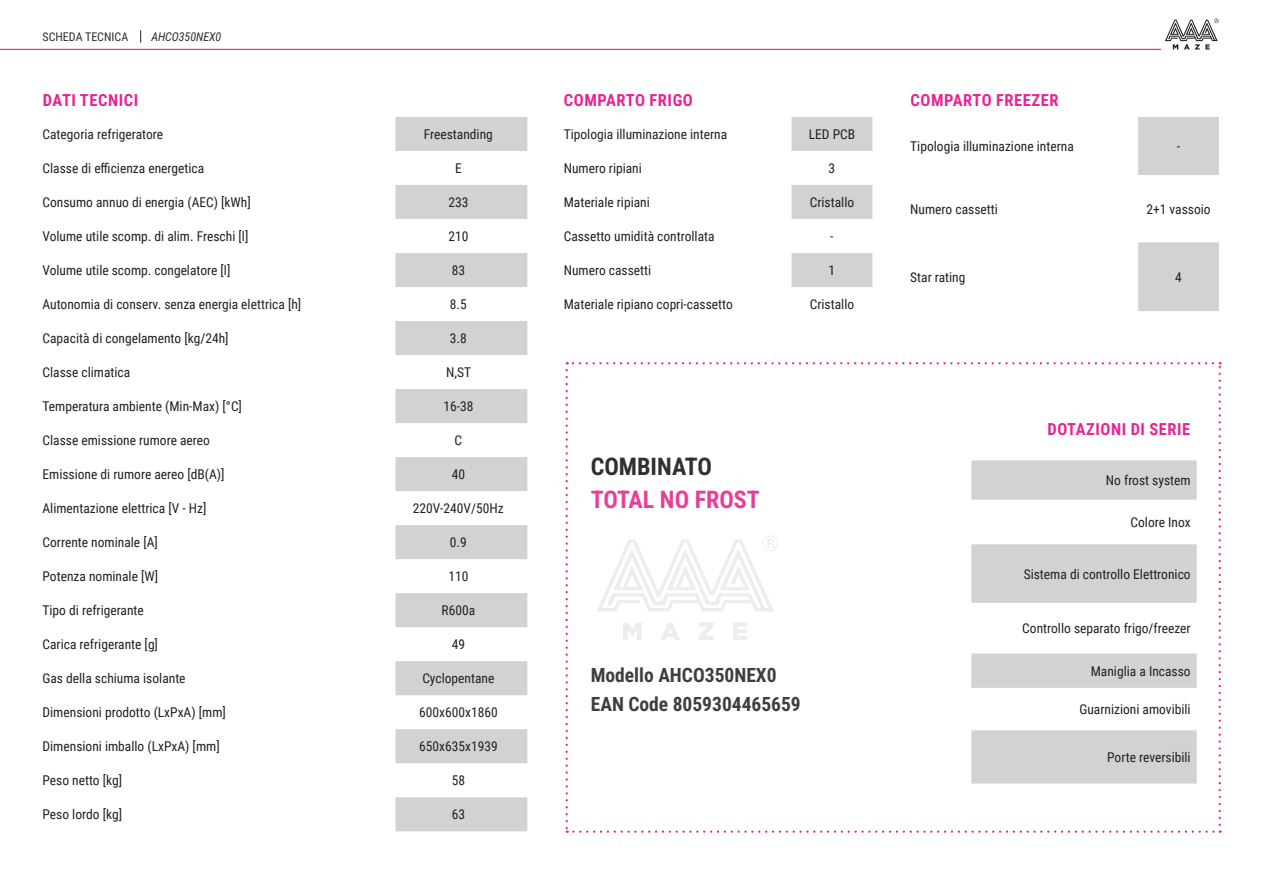
<style>
.page{position:relative;width:1263px;height:893px;background:#fff}
.page>*{position:absolute;margin:0;border:0;box-sizing:border-box;transform-origin:0 0}
.t1{font:700 24px "Roboto Condensed";color:#e83e97}
.t2{font:700 24px "Roboto Condensed";color:#312f30}
.t3{font:700 19.5px "Roboto Condensed";color:#3e3e3f}
.t4{font:700 16.5px "Roboto Condensed";letter-spacing:.035em;color:#e82492}
.t5{font:13.5px "Roboto Condensed";color:#231f20}
.t6{font:12px "Roboto Condensed";color:#312f30}
.t7{font:italic 12px "Roboto Condensed";color:#312f30}
</style>
<div class="page">
<hr style="left:0;top:49px;width:1161px;height:1px;background:#ed028c">
<svg style="left:1165px;top:18px;width:54px;height:32px"></svg>
<svg style="left:140px;top:30px;width:1px;height:13px"></svg>
<svg style="left:566px;top:362px;width:655px;height:471px"></svg>
<svg style="left:395px;top:117px;width:132px;height:714px;fill:#d1d2d4"></svg>
<svg style="left:971px;top:460px;width:226px;height:323px;fill:#d1d2d4"></svg>
<svg style="left:791px;top:117px;width:81px;height:170px"></svg>
<svg style="left:1138px;top:117px;width:81px;height:194px"></svg>
<p class="t6" style="left:43px;top:28px;width:87px">SCHEDA TECNICA</p>
<p class="t7" style="left:151px;top:28px;width:71px">AHCO350NEX0</p>
<p class="t4" style="left:43px;top:89px;width:97px">DATI TECNICI</p>
<p class="t5" style="left:43px;top:125px;width:122px">Categoria refrigeratore</p>
<p class="t5" style="left:424px;top:125px;width:71px">Freestanding</p>
<p class="t5" style="left:43px;top:159px;width:163px">Classe di efficienza energetica</p>
<p class="t5" style="left:455px;top:159px;width:8px">E</p>
<p class="t5" style="left:43px;top:193px;width:210px">Consumo annuo di energia (AEC) [kWh]</p>
<p class="t5" style="left:448px;top:193px;width:22px">233</p>
<p class="t5" style="left:43px;top:227px;width:207px">Volume utile scomp. di alim. Freschi [l]</p>
<p class="t5" style="left:448px;top:227px;width:22px">210</p>
<p class="t5" style="left:43px;top:261px;width:189px">Volume utile scomp. congelatore [l]</p>
<p class="t5" style="left:452px;top:261px;width:15px">83</p>
<p class="t5" style="left:43px;top:295px;width:260px">Autonomia di conserv. senza energia elettrica [h]</p>
<p class="t5" style="left:450px;top:295px;width:18px">8.5</p>
<p class="t5" style="left:43px;top:329px;width:188px">Capacità di congelamento [kg/24h]</p>
<p class="t5" style="left:450px;top:329px;width:18px">3.8</p>
<p class="t5" style="left:43px;top:363px;width:89px">Classe climatica</p>
<p class="t5" style="left:446px;top:363px;width:27px">N,ST</p>
<p class="t5" style="left:43px;top:397px;width:201px">Temperatura ambiente (Min-Max) [°C]</p>
<p class="t5" style="left:443px;top:397px;width:32px">16-38</p>
<p class="t5" style="left:43px;top:431px;width:169px">Classe emissione rumore aereo</p>
<p class="t5" style="left:455px;top:431px;width:9px">C</p>
<p class="t5" style="left:43px;top:465px;width:183px">Emissione di rumore aereo [dB(A)]</p>
<p class="t5" style="left:452px;top:465px;width:15px">40</p>
<p class="t5" style="left:43px;top:499px;width:165px">Alimentazione elettrica [V - Hz]</p>
<p class="t5" style="left:413px;top:499px;width:92px">220V-240V/50Hz</p>
<p class="t5" style="left:43px;top:533px;width:117px">Corrente nominale [A]</p>
<p class="t5" style="left:450px;top:533px;width:18px">0.9</p>
<p class="t5" style="left:43px;top:567px;width:117px">Potenza nominale [W]</p>
<p class="t5" style="left:448px;top:567px;width:22px">110</p>
<p class="t5" style="left:43px;top:601px;width:103px">Tipo di refrigerante</p>
<p class="t5" style="left:442px;top:601px;width:35px">R600a</p>
<p class="t5" style="left:43px;top:635px;width:117px">Carica refrigerante [g]</p>
<p class="t5" style="left:452px;top:635px;width:15px">49</p>
<p class="t5" style="left:43px;top:669px;width:145px">Gas della schiuma isolante</p>
<p class="t5" style="left:422px;top:669px;width:74px">Cyclopentane</p>
<p class="t5" style="left:43px;top:703px;width:185px">Dimensioni prodotto (LxPxA) [mm]</p>
<p class="t5" style="left:419px;top:703px;width:80px">600x600x1860</p>
<p class="t5" style="left:43px;top:737px;width:179px">Dimensioni imballo (LxPxA) [mm]</p>
<p class="t5" style="left:419px;top:737px;width:80px">650x635x1939</p>
<p class="t5" style="left:43px;top:771px;width:81px">Peso netto [kg]</p>
<p class="t5" style="left:452px;top:771px;width:15px">58</p>
<p class="t5" style="left:43px;top:805px;width:81px">Peso lordo [kg]</p>
<p class="t5" style="left:452px;top:805px;width:15px">63</p>
<p class="t4" style="left:564px;top:89px;width:130px">COMPARTO FRIGO</p>
<p class="t5" style="left:564px;top:125px;width:165px">Tipologia illuminazione interna</p>
<p class="t5" style="left:809px;top:125px;width:48px">LED PCB</p>
<p class="t5" style="left:564px;top:159px;width:80px">Numero ripiani</p>
<p class="t5" style="left:829px;top:159px;width:8px">3</p>
<p class="t5" style="left:564px;top:193px;width:88px">Materiale ripiani</p>
<p class="t5" style="left:810px;top:193px;width:46px">Cristallo</p>
<p class="t5" style="left:564px;top:227px;width:152px">Cassetto umidità controllata</p>
<p class="t5" style="left:830px;top:227px;width:5px">-</p>
<p class="t5" style="left:564px;top:261px;width:89px">Numero cassetti</p>
<p class="t5" style="left:829px;top:261px;width:8px">1</p>
<p class="t5" style="left:564px;top:295px;width:171px">Materiale ripiano copri-cassetto</p>
<p class="t5" style="left:810px;top:295px;width:46px">Cristallo</p>
<p class="t2" style="left:591px;top:450px;width:123px">COMBINATO</p>
<p class="t1" style="left:591px;top:483px;width:171px">TOTAL NO FROST</p>
<p class="t3" style="left:591px;top:661px;width:187px">Modello AHCO350NEX0</p>
<p class="t3" style="left:591px;top:690px;width:211px">EAN Code 8059304465659</p>
<p class="t4" style="left:910px;top:89px;width:150px">COMPARTO FREEZER</p>
<p class="t5" style="left:910px;top:137px;width:165px">Tipologia illuminazione interna</p>
<p class="t5" style="left:1177px;top:137px;width:5px">-</p>
<p class="t5" style="left:910px;top:200px;width:89px">Numero cassetti</p>
<p class="t5" style="left:1146px;top:200px;width:66px">2+1 vassoio</p>
<p class="t5" style="left:910px;top:268px;width:57px">Star rating</p>
<p class="t5" style="left:1175px;top:268px;width:8px">4</p>
<p class="t4" style="left:1047px;top:417px;width:144px">DOTAZIONI DI SERIE</p>
<p class="t5" style="left:1106px;top:471px;width:86px">No frost system</p>
<p class="t5" style="left:1130px;top:513px;width:62px">Colore Inox</p>
<p class="t5" style="left:1024px;top:564px;width:168px">Sistema di controllo Elettronico</p>
<p class="t5" style="left:1022px;top:619px;width:170px">Controllo separato frigo/freezer</p>
<p class="t5" style="left:1091px;top:661px;width:101px">Maniglia a Incasso</p>
<p class="t5" style="left:1079px;top:700px;width:113px">Guarnizioni amovibili</p>
<p class="t5" style="left:1107px;top:748px;width:85px">Porte reversibili</p>
</div>
